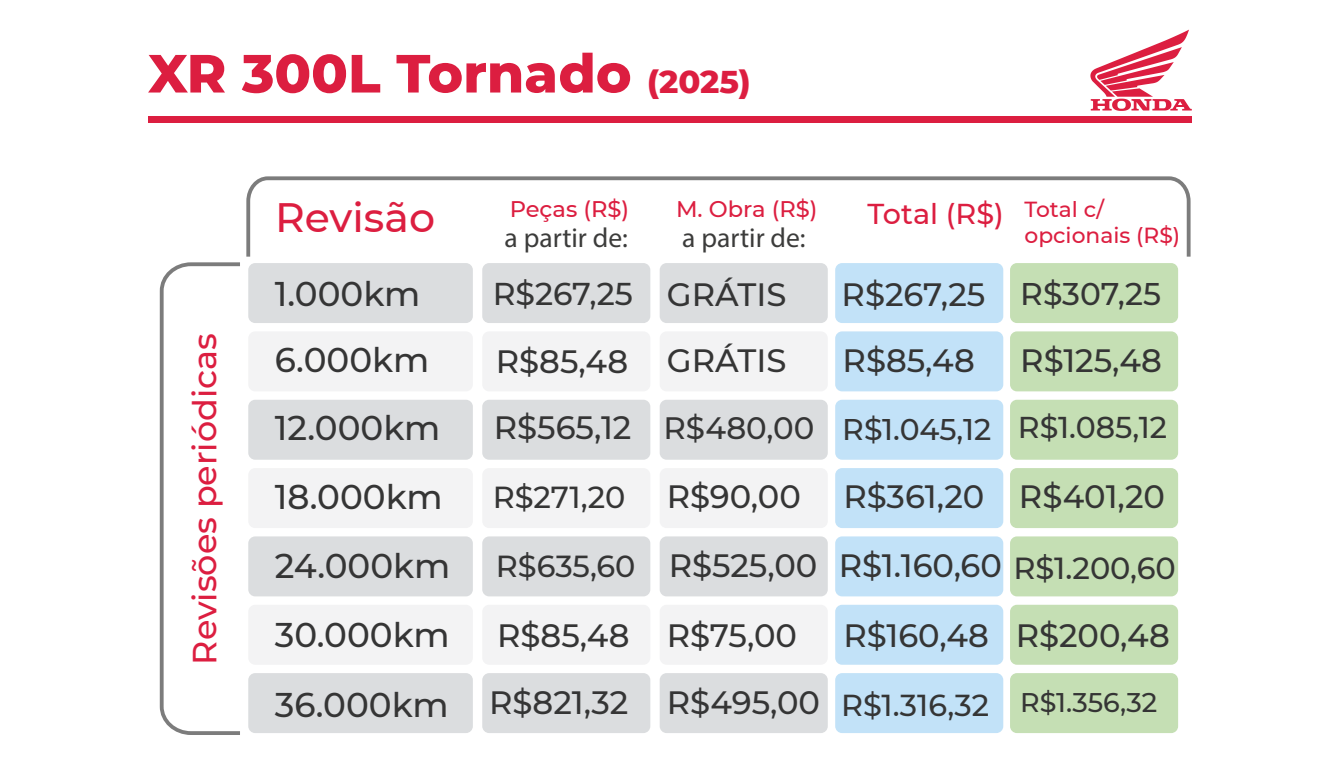
<style>
.page{position:relative;width:1340px;height:766px;background:#fff}
.page>*{position:absolute;margin:0;border:0;box-sizing:border-box;transform-origin:0 0}
.t1{font:800 53.77px "Montserrat";color:#dc1e40}
.t2{font:500 40.95px "Montserrat";color:#dc1e40}
.t3{font:500 34.2px/68.9px "Montserrat";color:#353535}
.t4{font:500 33.3px "Montserrat";color:#dc1e40}
.t5{font:500 32.18px/67.3px "Montserrat";color:#353535}
.t6{font:500 31.5px "Montserrat";color:#353535}
.t7{font:500 31.28px "Montserrat";color:#353535}
.t8{font:500 30.82px "Montserrat";color:#353535}
.t9{font:500 30.38px "Montserrat";color:#353535}
.t10{font:500 30.15px "Montserrat";color:#353535}
.t11{font:500 29.93px "Montserrat";color:#353535}
.t12{font:500 28.57px "Montserrat";color:#dc1e40}
.t13{font:27.68px "Myriad Pro";color:#3c3c3b}
.t14{font:500 27px "Montserrat";color:#353535}
.t15{font:500 22.5px "Montserrat";color:#dc1e40}
.t16{font:500 21.82px "Montserrat";color:#dc1e40}
.s1{font-size:32.18px}
.s2{font-size:30.38px}
</style>
<div class="page">
<div style="left:148px;top:117px;width:1043px;height:6px;background:#dc1e40"></div>
<svg style="left:1090px;top:30px;width:101px;height:81px"></svg>
<div style="left:248px;top:263px;width:225px;height:60px;background:#dbdddf;border-radius:7px"></div>
<div style="left:659px;top:263px;width:168px;height:60px;background:#dbdddf;border-radius:7px"></div>
<div style="left:659px;top:331px;width:168px;height:60px;background:#f3f3f4;border-radius:7px"></div>
<div style="left:659px;top:399px;width:168px;height:60px;background:#dbdddf;border-radius:7px"></div>
<div style="left:659px;top:468px;width:168px;height:60px;background:#f3f3f4;border-radius:7px"></div>
<div style="left:659px;top:536px;width:168px;height:60px;background:#dbdddf;border-radius:7px"></div>
<div style="left:659px;top:604px;width:168px;height:60px;background:#f3f3f4;border-radius:7px"></div>
<div style="left:659px;top:673px;width:168px;height:59px;background:#dbdddf;border-radius:7px"></div>
<div style="left:482px;top:263px;width:168px;height:60px;background:#dbdddf;border-radius:7px"></div>
<div style="left:482px;top:331px;width:168px;height:60px;background:#f3f3f4;border-radius:7px"></div>
<div style="left:482px;top:399px;width:168px;height:60px;background:#dbdddf;border-radius:7px"></div>
<div style="left:482px;top:468px;width:168px;height:60px;background:#f3f3f4;border-radius:7px"></div>
<div style="left:482px;top:536px;width:168px;height:60px;background:#dbdddf;border-radius:7px"></div>
<div style="left:482px;top:604px;width:168px;height:60px;background:#f3f3f4;border-radius:7px"></div>
<div style="left:482px;top:673px;width:168px;height:59px;background:#dbdddf;border-radius:7px"></div>
<div style="left:835px;top:263px;width:168px;height:60px;background:#c2e2f8;border-radius:7px"></div>
<div style="left:1010px;top:263px;width:168px;height:60px;background:#c5dfb4;border-radius:7px"></div>
<div style="left:835px;top:331px;width:168px;height:60px;background:#c2e2f8;border-radius:7px"></div>
<div style="left:1010px;top:331px;width:168px;height:60px;background:#c5dfb4;border-radius:7px"></div>
<div style="left:835px;top:399px;width:168px;height:60px;background:#c2e2f8;border-radius:7px"></div>
<div style="left:1010px;top:399px;width:168px;height:60px;background:#c5dfb4;border-radius:7px"></div>
<div style="left:835px;top:468px;width:168px;height:60px;background:#c2e2f8;border-radius:7px"></div>
<div style="left:1010px;top:468px;width:168px;height:60px;background:#c5dfb4;border-radius:7px"></div>
<div style="left:835px;top:536px;width:168px;height:60px;background:#c2e2f8;border-radius:7px"></div>
<div style="left:1010px;top:536px;width:168px;height:60px;background:#c5dfb4;border-radius:7px"></div>
<div style="left:835px;top:604px;width:168px;height:60px;background:#c2e2f8;border-radius:7px"></div>
<div style="left:1010px;top:604px;width:168px;height:60px;background:#c5dfb4;border-radius:7px"></div>
<div style="left:835px;top:673px;width:168px;height:59px;background:#c2e2f8;border-radius:7px"></div>
<div style="left:1010px;top:673px;width:168px;height:59px;background:#c5dfb4;border-radius:7px"></div>
<div style="left:248px;top:331px;width:225px;height:60px;background:#f3f3f4;border-radius:7px"></div>
<div style="left:248px;top:399px;width:225px;height:60px;background:#dbdddf;border-radius:7px"></div>
<div style="left:248px;top:468px;width:225px;height:60px;background:#f3f3f4;border-radius:7px"></div>
<div style="left:248px;top:536px;width:225px;height:60px;background:#dbdddf;border-radius:7px"></div>
<div style="left:248px;top:604px;width:225px;height:60px;background:#f3f3f4;border-radius:7px"></div>
<div style="left:248px;top:673px;width:225px;height:59px;background:#dbdddf;border-radius:7px"></div>
<svg style="left:246px;top:176px;width:945px;height:81px"></svg>
<svg style="left:159px;top:262px;width:81px;height:473px"></svg>
<h1 class="t1" style="left:148px;top:34px;width:604px">XR 300L Tornado <span class="s1">(2025)</span></h1>
<p class="t4" style="left:181px;top:664px;width:333px;rotate:-90deg">Revisões periódicas</p>
<p class="t2" style="left:275px;top:188px;width:162px">Revisão</p>
<p class="t15" style="left:510px;top:193px;width:121px">Peças (R$)</p>
<p class="t15" style="left:676px;top:193px;width:143px">M. Obra (R$)</p>
<p class="t12" style="left:867px;top:194px;width:238px">Total (R$) <sup>Total</sup> <sup>c/</sup></p>
<p class="t13" style="left:504px;top:220px;width:125px">a partir de:</p>
<p class="t13" style="left:682px;top:220px;width:125px">a partir de:</p>
<p class="t16" style="left:1024px;top:220px;width:157px">opcionais (R$)</p>
<p class="t5" style="left:667px;top:260px;width:121px;line-height:66.1px">GRÁTIS<br>GRÁTIS</p>
<p class="t3" style="left:275px;top:258px;width:147px">1.000km</p>
<p class="t6" style="left:492px;top:272px;width:142px">R$267,25</p>
<p class="t7" style="left:1020px;top:272px;width:142px">R$307,25</p>
<p class="t5" style="left:1020px;top:325px;width:143px">R$125,48</p>
<p class="t5" style="left:494px;top:392px;width:139px">R$565,12</p>
<p class="t10" style="left:1017px;top:406px;width:151px">R$1.085,12</p>
<p class="t5" style="left:841px;top:260px;width:145px;line-height:65.7px">R$267,25<br>R$85,48</p>
<p class="t11" style="left:842px;top:408px;width:150px">R$1.045,12</p>
<p class="t5" style="left:843px;top:461px;width:142px">R$361,20</p>
<p class="t5" style="left:496px;top:326px;width:134px">R$85,48</p>
<p class="t3" style="left:275px;top:324px;width:177px">6.000km<br>12.000km<br>18.000km<br>24.000km<br>30.000km<br>36.000km</p>
<p class="t8" style="left:663px;top:406px;width:152px">R$480,00</p>
<p class="t5" style="left:667px;top:461px;width:135px">R$90,00</p>
<p class="t5" style="left:1018px;top:461px;width:148px">R$401,20</p>
<p class="t9" style="left:492px;top:475px;width:134px">R$271,20</p>
<p class="t5" style="left:668px;top:531px;width:150px">R$525,00</p>
<p class="t5" style="left:838px;top:530px;width:338px;line-height:69.3px;text-align:right">R$1.160,60 <span class="s2">R$1.200,60<br></span>R$200,48</p>
<p class="t9" style="left:496px;top:545px;width:141px">R$635,60</p>
<p class="t5" style="left:489px;top:600px;width:332px">R$85,48<br>R$821,32 R$495,00</p>
<p class="t5" style="left:667px;top:600px;width:132px">R$75,00</p>
<p class="t5" style="left:843px;top:600px;width:147px">R$160,48</p>
<p class="t14" style="left:1020px;top:683px;width:138px">R$1.356,32</p>
<p class="t10" style="left:841px;top:684px;width:149px">R$1.316,32</p>
</div>
